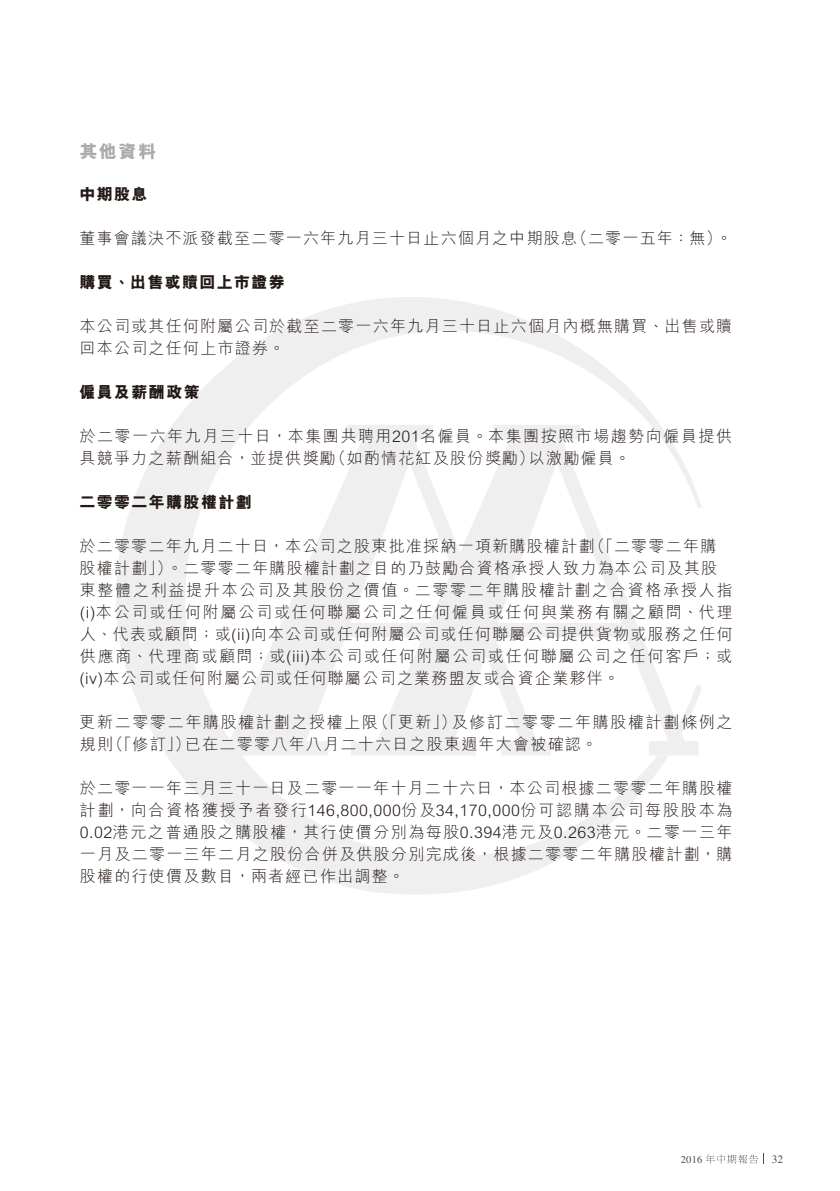
<style>
.page{position:relative;width:840px;height:1191px;background:#fff}
.page>*{position:absolute;margin:0;border:0;box-sizing:border-box;transform-origin:0 0}
.t1{font:800 18px "M Hei HK";color:#ababac}
.t2{font:300 16px/22px "M Hei HK";letter-spacing:.08em;color:#231916}
.t3{font:800 16px "M Hei HK";letter-spacing:.085em;color:#231916}
.t4{font:300 16px "M Hei HK";letter-spacing:.1em;color:#231916}
.t5{font:11.4px "Times LT Std";color:#4d4a4a}
.t6{font:10.4px "Times LT Std";color:#4d4a4a}
.s1{font-family:"Arial MT Std"}
</style>
<div class="page">
<svg style="left:116px;top:297px;width:585px;height:597px"></svg>
<svg style="left:203px;top:439px;width:148px;height:316px"></svg>
<svg style="left:345px;top:425px;width:87px;height:14px"></svg>
<svg style="left:351px;top:439px;width:347px;height:316px"></svg>
<svg style="left:493px;top:425px;width:87px;height:14px"></svg>
<svg style="left:705px;top:1154px;width:53px;height:10px"></svg>
<p class="t1" style="left:79px;top:139px;width:78px">其他資料</p>
<p class="t3" style="left:79px;top:183px;width:69px">中期股息</p>
<p class="t2" style="left:571px;top:227px;width:152px">（二零一五年：無(</p>
<p class="t2" style="left:79px;top:227px;width:499px">董事會議決不派發截至二零一六年九月三十日止六個月之中期股息</p>
<p class="t3" style="left:79px;top:271px;width:207px">購買、出售或贖回上市證券</p>
<p class="t2" style="left:79px;top:315px;width:654px">本公司或其任何附屬公司於截至二零一六年九月三十日止六個月內概無購買、出售或贖回本公司之任何上市證券。</p>
<p class="t3" style="left:80px;top:381px;width:121px">僱員及薪酬政策</p>
<p class="t2" style="left:528px;top:425px;width:205px;text-indent:-449px">於二零一六年九月三十日，本集團共聘用<span class="s1">201</span>名僱員。本集團按照市場趨勢向僱員提供以激勵僱員。</p>
<p class="t2" style="left:715px;top:227px;width:17px">。</p>
<p class="t2" style="left:330px;top:447px;width:206px">（如酌情花紅及股份獎勵）</p>
<p class="t2" style="left:79px;top:447px;width:257px">具競爭力之薪酬組合，並提供獎勵</p>
<p class="t3" style="left:79px;top:491px;width:173px">二零零二年購股權計劃</p>
<p class="t2" style="left:588px;top:535px;width:129px">（「二零零二年購</p>
<p class="t2" style="left:79px;top:535px;width:654px">於二零零二年九月二十日，本公司之股東批准採納一項新購股權計劃<br>股權計劃」）。二零零二年購股權計劃之目的乃鼓勵合資格承授人致力為本公司及其股東整體之利益提升本公司及其股份之價值。二零零二年購股權計劃之合資格承授人指<br><span class="s1">)i(</span> 本公司或任何附屬公司或任何聯屬公司之任何僱員或任何與業務有關之顧問、代理人、代表或顧問；或<span class="s1">( )i i</span> 向本公司或任何附屬公司或任何聯屬公司提供貨物或服務之任何供應商、代理商或顧問；或<span class="s1">(iii)</span>本公司或任何附屬公司或任何聯屬公司之任何客戶；或<span class="s1">(iv)</span>本公司或任何附屬公司或任何聯屬公司之業務盟友或合資企業夥伴。</p>
<p class="t4" style="left:451px;top:711px;width:282px">及修訂二零零二年購股權計劃條例之</p>
<p class="t2" style="left:373px;top:711px;width:85px">（「更新」）</p>
<p class="t2" style="left:185px;top:711px;width:413px;text-indent:-105px">更新二零零二年購股權計劃之授權上限<br>已在二零零八年八月二十六日之股東週年大會被確認。</p>
<p class="t2" style="left:107px;top:733px;width:85px">（「修訂」）</p>
<p class="t2" style="left:80px;top:733px;width:35px">規則</p>
<p class="t2" style="left:80px;top:777px;width:654px;text-align:justify">於二零一一年三月三十一日及二零一一年十月二十六日，本公司根據二零零二年購股權計劃，向合資格獲授予者發行<span class="s1">146,800,000</span>份及<span class="s1">34,170,000</span>份可認購本公司每股股本為<span class="s1">0.02</span>港元之普通股之購股權，其行使價分別為每股<span class="s1">0.394</span>港元及<span class="s1">0.263</span>港元。二零一三年一月及二零一三年二月之股份合併及供股分別完成後，根據二零零二年購股權計劃，購股權的行使價及數目，兩者經已作出調整。</p>
<p class="t6" style="left:680px;top:1154px;width:23px">2016</p>
<p class="t5" style="left:771px;top:1152px;width:13px">32</p>
</div>
